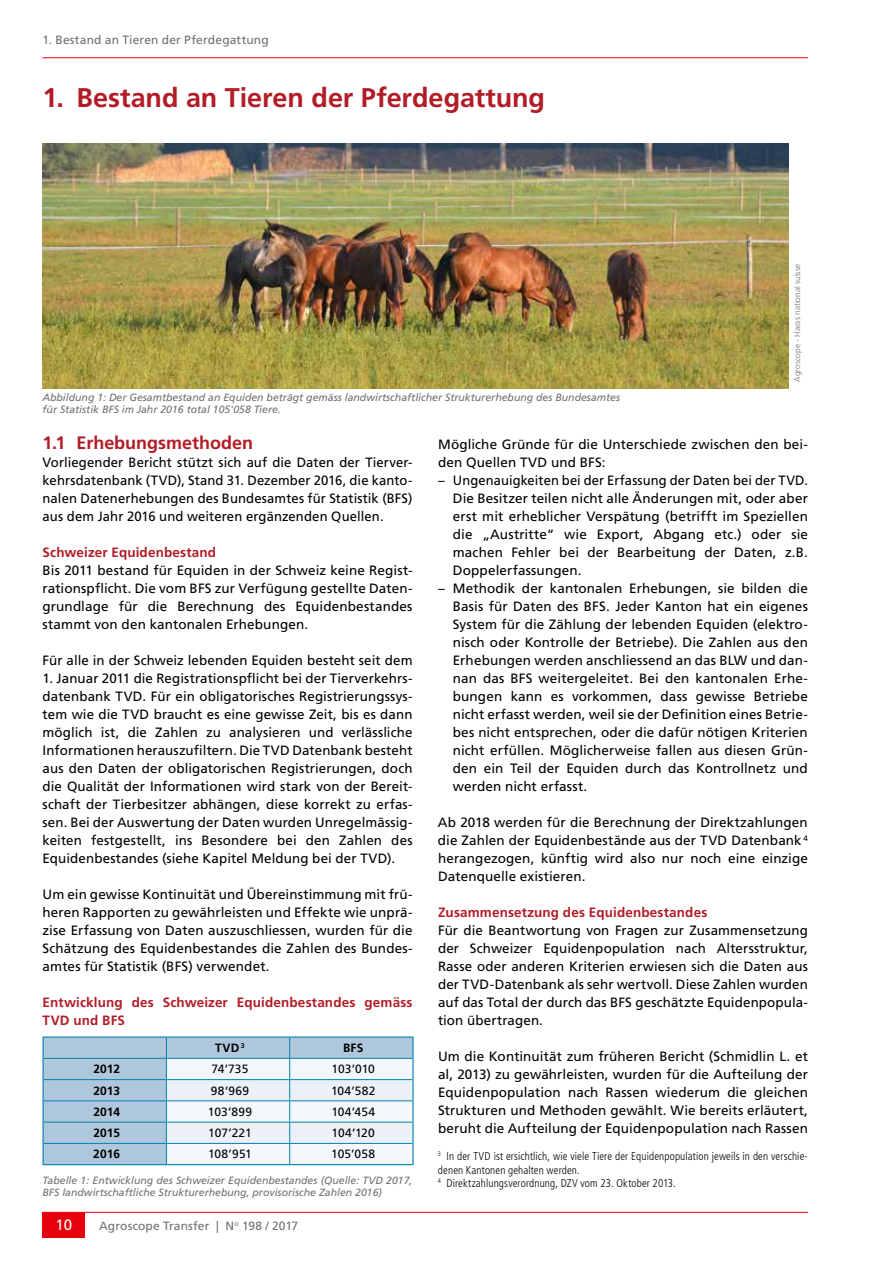
<style>
.page{position:relative;width:893px;height:1263px;background:#fff}
.page>*{position:absolute;margin:0;border:0;box-sizing:border-box;transform-origin:0 0}
.t1{font:700 27px "Frutiger LT Std";letter-spacing:-.005em;color:#b21c27}
.t2{font:700 18px "Frutiger LT Std";color:#b21c27}
.t3{font:15px "Frutiger LT Std";color:#fff}
.t4{font:13.5px/18px "Frutiger LT Std";letter-spacing:.01em;color:#000;text-align:justify}
.t5{font:700 13.5px/18px "Frutiger LT Std";letter-spacing:.01em;color:#b21c27}
.t6{font:12px "Frutiger LT Std";letter-spacing:.005em;color:#000}
.t7{font:12px "Frutiger LT Std";letter-spacing:.015em;color:#6f7070}
.t8{font:700 12px "Frutiger LT Std";color:#000}
.t9{font:300 condensed 11.25px/13.5px "Frutiger LT Std";letter-spacing:.01em;color:#000}
.t10{font:italic 10.5px/12px "Frutiger LT Std";color:#6f7070}
.t11{font:300 8.25px "Frutiger LT Std";color:#6f7070}
</style>
<div class="page">
<hr style="left:42px;top:1212px;width:766px;height:1px;background:#e7000e">
<div style="left:43px;top:1212px;width:42px;height:25px;background:#e7000e"></div>
<hr style="left:43px;top:57px;width:765px;height:1px;background:#e7000e">
<hr style="left:412px;top:1058px;width:2px;height:21px;background:#0080af">
<hr style="left:412px;top:1079px;width:2px;height:22px;background:#0080af">
<hr style="left:412px;top:1101px;width:2px;height:21px;background:#0080af">
<hr style="left:412px;top:1122px;width:2px;height:21px;background:#0080af">
<hr style="left:412px;top:1143px;width:2px;height:21px;background:#0080af">
<hr style="left:290px;top:1164px;width:124px;height:1px;background:#0080af">
<hr style="left:43px;top:1036px;width:123px;height:2px;background:#0080af">
<hr style="left:166px;top:1036px;width:124px;height:2px;background:#0080af">
<hr style="left:290px;top:1036px;width:124px;height:2px;background:#0080af">
<hr style="left:412px;top:1038px;width:2px;height:20px;background:#0080af">
<svg style="left:43px;top:1037px;width:370px;height:128px"></svg>
<hr style="left:44px;top:1058px;width:122px;height:1px;background:#0080af">
<hr style="left:166px;top:1058px;width:124px;height:1px;background:#0080af">
<hr style="left:290px;top:1058px;width:122px;height:1px;background:#0080af">
<img style="left:43px;top:143px;width:745px;height:245px">
<p class="t7" style="left:43px;top:33px;width:228px">1. Bestand an Tieren der Pferdegattung</p>
<h1 class="t1" style="left:43px;top:82px;width:504px">1. Bestand an Tieren der Pferdegattung</h1>
<p class="t10" style="left:43px;top:392px;width:579px">Abbildung 1: Der Gesamtbestand an Equiden beträgt gemäss landwirtschaftlicher Strukturerhebung des Bundesamtes für Statistik BFS im Jahr 2016 total 105'058 Tiere.</p>
<p class="t11" style="left:793px;top:382px;width:119px;rotate:-90deg">Agroscope - Haras national suisse</p>
<h2 class="t2" style="left:43px;top:432px;width:212px">1.1 Erhebungsmethoden</h2>
<p class="t4" style="left:43px;top:454px;width:371px">Vorliegender Bericht stützt sich auf die Daten der Tierver&shy;kehrsdatenbank (TVD), Stand 31. Dezember 2016, die kanto&shy;nalen Datenerhebungen des Bundesamtes für Statistik (BFS) aus dem Jahr 2016 und weiteren ergänzenden Quellen.</p>
<p class="t5" style="left:43px;top:544px;width:175px">Schweizer Equidenbestand</p>
<p class="t4" style="left:43px;top:562px;width:371px">Bis 2011 bestand für Equiden in der Schweiz keine Regist&shy;rationspflicht. Die vom BFS zur Verfügung gestellte Daten&shy;grundlage für die Berechnung des Equidenbestandes stammt von den kantonalen Erhebungen.</p>
<p class="t4" style="left:43px;top:652px;width:371px">Für alle in der Schweiz lebenden Equiden besteht seit dem</p>
<p class="t4" style="left:43px;top:670px;width:371px">1. Januar 2011 die Registrationspflicht bei der Tierverkehrs&shy;datenbank TVD. Für ein obligatorisches Registrierungssys&shy;tem wie die TVD braucht es eine gewisse Zeit, bis es dann möglich ist, die Zahlen zu analysieren und verlässliche Informationen herauszufiltern. Die TVD Datenbank besteht aus den Daten der obligatorischen Registrierungen, doch die Qualität der Informationen wird stark von der Bereit&shy;schaft der Tierbesitzer abhängen, diese korrekt zu erfas&shy;sen. Bei der Auswertung der Daten wurden Unregelmässig&shy;keiten festgestellt, ins Besondere bei den Zahlen des Equidenbestandes (siehe Kapitel Meldung bei der TVD).</p>
<p class="t4" style="left:43px;top:886px;width:371px">Um ein gewisse Kontinuität und Übereinstimmung mit frü&shy;heren Rapporten zu gewährleisten und Effekte wie unprä&shy;zise Erfassung von Daten auszuschliessen, wurden für die Schätzung des Equidenbestandes die Zahlen des Bundes&shy;amtes für Statistik (BFS) verwendet.</p>
<p class="t5" style="left:43px;top:994px;width:371px">Entwicklung des Schweizer Equidenbestandes gemäss<br>TVD und BFS</p>
<p class="t4" style="left:438px;top:436px;width:371px">Mögliche Gründe für die Unterschiede zwischen den bei&shy;den Quellen TVD und BFS:</p>
<p class="t4" style="left:453px;top:472px;width:357px;text-indent:-15px">– Ungenauigkeiten bei der Erfassung der Daten bei der TVD.<br>Die Besitzer teilen nicht alle Änderungen mit, oder aber erst mit erheblicher Verspätung (betrifft im Speziellen die „Austritte“ wie Export, Abgang etc.) oder sie machen Fehler bei der Bearbeitung der Daten, z.B.<br>Doppelerfassungen.</p>
<p class="t4" style="left:453px;top:579px;width:357px;text-indent:-15px">– Methodik der kantonalen Erhebungen, sie bilden die Basis für Daten des BFS. Jeder Kanton hat ein eigenes System für die Zählung der lebenden Equiden (elektro&shy;nisch oder Kontrolle der Betriebe). Die Zahlen aus den Erhebungen werden anschliessend an das BLW und dan&shy;nan das BFS weitergeleitet. Bei den kantonalen Erhe&shy;bungen kann es vorkommen, dass gewisse Betriebe nicht erfasst werden, weil sie der Definition eines Betrie&shy;bes nicht entsprechen, oder die dafür nötigen Kriterien nicht erfüllen. Möglicherweise fallen aus diesen Grün&shy;den ein Teil der Equiden durch das Kontrollnetz und werden nicht erfasst.</p>
<p class="t4" style="left:438px;top:813px;width:372px">Ab 2018 werden für die Berechnung der Direktzahlungen die Zahlen der Equidenbestände aus der TVD Datenbank <sup>4 </sup>herangezogen, künftig wird also nur noch eine einzige Datenquelle existieren.</p>
<p class="t5" style="left:438px;top:904px;width:271px">Zusammensetzung des Equidenbestandes</p>
<p class="t4" style="left:438px;top:922px;width:371px">Für die Beantwortung von Fragen zur Zusammensetzung der Schweizer Equidenpopulation nach Altersstruktur, Rasse oder anderen Kriterien erwiesen sich die Daten aus der TVD-Datenbank als sehr wertvoll. Diese Zahlen wurden auf das Total der durch das BFS geschätzte Equidenpopula&shy;tion übertragen.</p>
<p class="t4" style="left:438px;top:1048px;width:371px">Um die Kontinuität zum früheren Bericht (Schmidlin L. et al, 2013) zu gewährleisten, wurden für die Aufteilung der Equidenpopulation nach Rassen wiederum die gleichen Strukturen und Methoden gewählt. Wie bereits erläutert, beruht die Aufteilung der Equidenpopulation nach Rassen</p>
<p class="t8" style="left:215px;top:1041px;width:31px">TVD <sup>3</sup></p>
<p class="t8" style="left:343px;top:1041px;width:22px">BFS</p>
<p class="t8" style="left:93px;top:1062px;width:28px">2012</p>
<p class="t6" style="left:212px;top:1062px;width:38px">74’735</p>
<p class="t6" style="left:332px;top:1062px;width:45px">103’010</p>
<p class="t8" style="left:93px;top:1083px;width:28px">2013</p>
<p class="t6" style="left:211px;top:1083px;width:40px">98’969</p>
<p class="t6" style="left:331px;top:1083px;width:46px">104’582</p>
<p class="t8" style="left:93px;top:1105px;width:28px">2014</p>
<p class="t6" style="left:208px;top:1105px;width:46px">103’899</p>
<p class="t6" style="left:331px;top:1105px;width:45px">104’454</p>
<p class="t8" style="left:93px;top:1126px;width:28px">2015</p>
<p class="t6" style="left:208px;top:1126px;width:45px">107’221</p>
<p class="t6" style="left:332px;top:1126px;width:45px">104’120</p>
<p class="t8" style="left:93px;top:1147px;width:28px">2016</p>
<p class="t6" style="left:208px;top:1147px;width:45px">108’951</p>
<p class="t6" style="left:331px;top:1147px;width:45px">105’058</p>
<p class="t9" style="left:438px;top:1149px;width:371px"><sup>3</sup> In der TVD ist ersichtlich, wie viele Tiere der Equidenpopulation jeweils in den verschie&shy;denen Kantonen gehalten werden.<br><sup>4</sup> Direktzahlungsverordnung, DZV vom 23. Oktober 2013.</p>
<p class="t10" style="left:43px;top:1174px;width:371px">Tabelle 1: Entwicklung des Schweizer Equidenbestandes (Quelle: TVD 2017,<br>BFS landwirtschaftliche Strukturerhebung, provisorische Zahlen 2016)</p>
<p class="t3" style="left:55px;top:1215px;width:18px">10</p>
<p class="t7" style="left:99px;top:1218px;width:200px">Agroscope Transfer | N<sup>o</sup> 198 / 2017</p>
</div>
